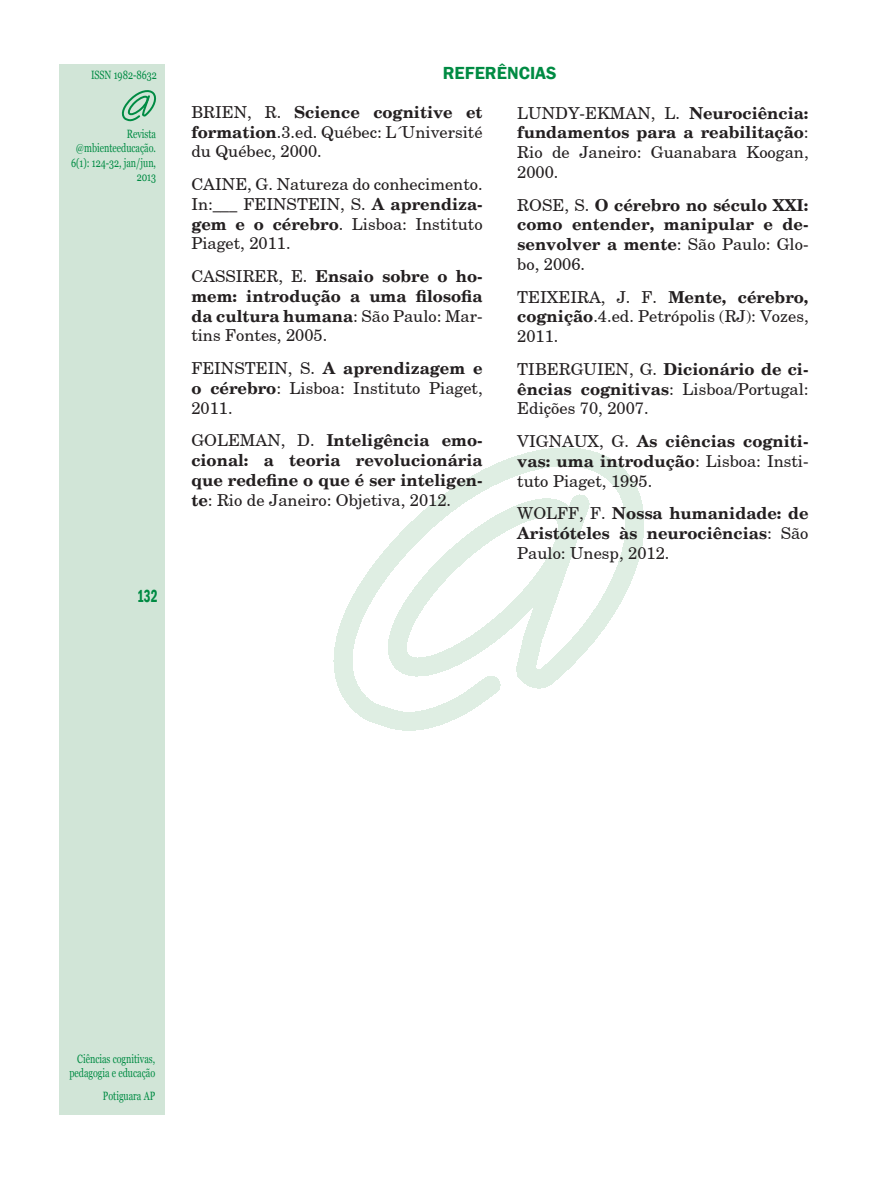
<style>
.page{position:relative;width:893px;height:1191px;background:#fff}
.page>*{position:absolute;margin:0;border:0;box-sizing:border-box;transform-origin:0 0}
.titulo_02{font:600 18px "Franklin Gothic";color:#008b43}
.t1{font:600 condensed 18px "Franklin Gothic";color:#008b43;scale:.75 1}
.biblio{font:16.5px/19.8px "New Century Schoolbook";color:#231f20;text-align:justify}
.biblio-2{font:700 16.5px/19.8px "New Century Schlbk";color:#231f20;text-align:justify}
.t2{font:12px/14.4px "Georgia";color:#008b43;text-align:right;scale:.75 1}
.s1{font-family:"New Century Schlbk";font-weight:700}
.s2{font-family:"New Century Schoolbook";font-weight:400}
</style>
<div class="page">
<div style="left:60px;top:64px;width:105px;height:1050px;background:#d1e5d7"></div>
<svg style="left:333px;top:447px;width:311px;height:284px"></svg>
<svg style="left:121px;top:90px;width:35px;height:32px"></svg>
<p class="t2" style="left:91px;top:68px;width:89px">ISSN 1982-8632</p>
<p class="t2" style="left:71px;top:127px;width:115px">Revista @mbienteeducação.<br>6(1): 124-32, jan/jun,<br>2013</p>
<p class="t1" style="left:137px;top:583px;width:29px">132</p>
<p class="titulo_02" style="left:443px;top:62px;width:115px">REFERÊNCIAS</p>
<p class="biblio" style="left:191px;top:102px;width:293px">BRIEN, R. <span class="s1">Science cognitive et formation</span>.3.ed. Québec: L´Université du Québec, 2000.</p>
<p class="biblio" style="left:191px;top:174px;width:293px">CAINE, G. Natureza do conhecimento.<br>In:___ FEINSTEIN, S. <span class="s1">A aprendiza&shy;gem e o cérebro</span>. Lisboa: Instituto Piaget, 2011.</p>
<p class="biblio-2" style="left:191px;top:267px;width:293px"><span class="s2">CASSIRER, E.</span> Ensaio sobre o ho&shy;mem: introdução a uma filosofia da cultura humana<span class="s2">: São Paulo: Mar&shy;tins Fontes, 2005.</span></p>
<p class="biblio" style="left:191px;top:358px;width:293px">FEINSTEIN, S. <span class="s1">A aprendizagem e o cérebro</span>: Lisboa: Instituto Piaget, 2011.</p>
<p class="biblio-2" style="left:191px;top:431px;width:293px"><span class="s2">GOLEMAN, D.</span> Inteligência emo&shy;cional: a teoria revolucionária que redefine o que é ser inteligen&shy;te<span class="s2">: Rio de Janeiro: Objetiva, 2012.</span></p>
<p class="biblio" style="left:517px;top:102px;width:293px">LUNDY-EKMAN, L. <span class="s1">Neurociência: fundamentos para a reabilitação</span>:<br>Rio de Janeiro: Guanabara Koogan, 2000.</p>
<p class="biblio-2" style="left:517px;top:195px;width:293px"><span class="s2">ROSE, S.</span> O cérebro no século XXI: como entender, manipular e de&shy;senvolver a mente<span class="s2">: São Paulo: Glo&shy;bo, 2006.</span></p>
<p class="biblio" style="left:517px;top:286px;width:293px">TEIXEIRA, J. F. <span class="s1">Mente, cérebro, cognição</span>.4.ed. Petrópolis (RJ): Vozes, 2011.</p>
<p class="biblio" style="left:517px;top:358px;width:293px">TIBERGUIEN, G. <span class="s1">Dicionário de ci&shy;ências cognitivas</span>: Lisboa/Portugal:<br>Edições 70, 2007.</p>
<p class="biblio" style="left:517px;top:431px;width:293px">VIGNAUX, G. <span class="s1">As ciências cogniti&shy;vas: uma introdução</span>: Lisboa: Insti&shy;tuto Piaget, 1995.</p>
<p class="biblio-2" style="left:517px;top:504px;width:293px"><span class="s2">WOLFF, F.</span> Nossa humanidade: de Aristóteles às neurociências<span class="s2">: São Paulo: Unesp, 2012.</span></p>
<p class="t2" style="left:69px;top:1052px;width:116px">Ciências cognitivas, pedagogia e educação</p>
<p class="t2" style="left:103px;top:1089px;width:71px">Potiguara AP</p>
</div>
